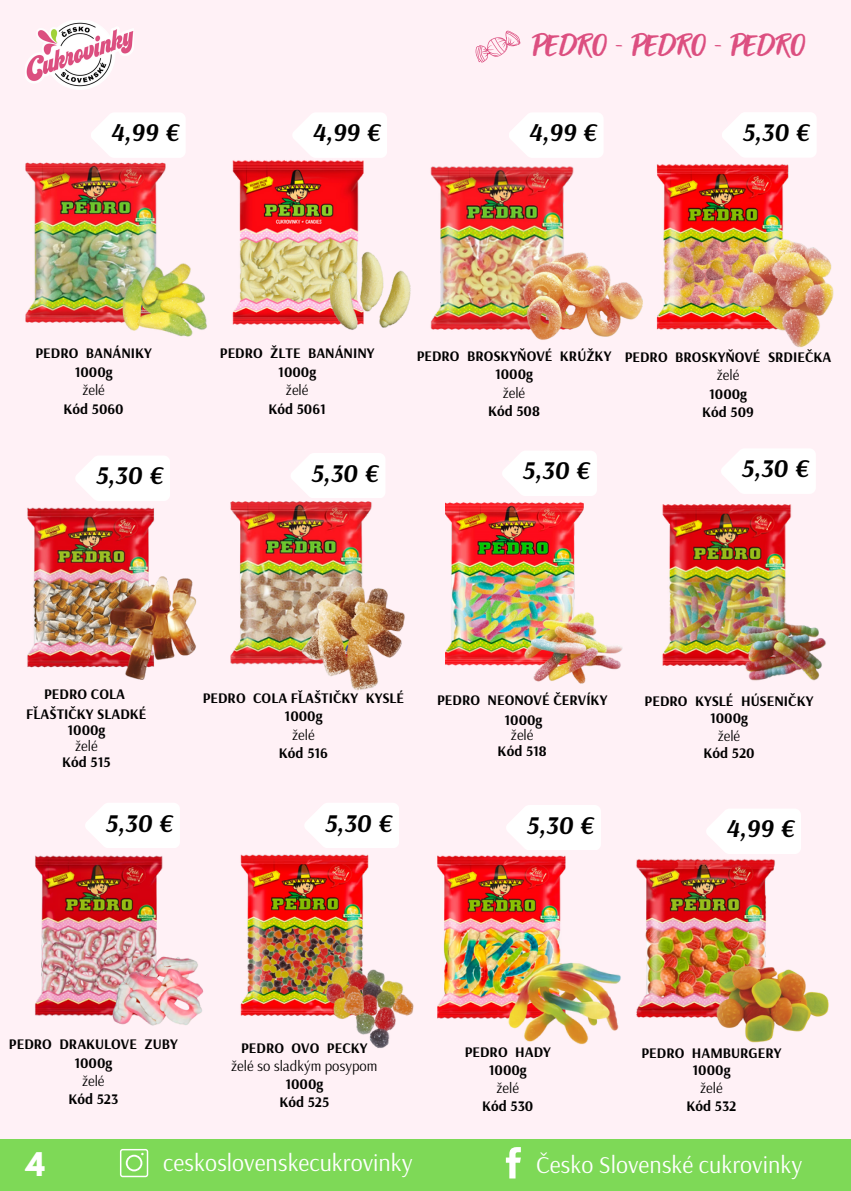
<style>
.page{position:relative;width:851px;height:1191px;background:#fff}
.page>*{position:absolute;margin:0;border:0;box-sizing:border-box;transform-origin:0 0}
.t1{font:700 29px "League Spartan";color:#fff}
.t2{font:italic 700 25.4px "Arsenal";color:#000}
.t3{font:24px "Arsenal";color:#fff}
.t4{font:24px "Holla";color:#dc4f80}
.t5{font:700 14.6px/19.4px "Arsenal";color:#000;text-align:center}
.t6{font:14.6px "Arsenal";color:#000}
</style>
<div class="page">
<div style="left:0;top:0;width:850px;height:1191px;background:#fff1f6"></div>
<div style="left:0;top:1140px;width:850px;height:51px;background:#7ed957"></div>
<svg style="left:120px;top:1149px;width:28px;height:28px"></svg>
<svg style="left:506px;top:1147px;width:15px;height:31px"></svg>
<svg style="left:475px;top:31px;width:45px;height:31px"></svg>
<img style="left:445px;top:502px;width:138px;height:164px">
<img style="left:662px;top:493px;width:145px;height:173px">
<img style="left:522px;top:599px;width:101px;height:85px">
<img style="left:724px;top:593px;width:102px;height:88px">
<img style="left:35px;top:855px;width:128px;height:161px">
<img style="left:85px;top:918px;width:119px;height:108px">
<img style="left:26px;top:21px;width:108px;height:69px">
<svg style="left:502px;top:451px;width:94px;height:45px"></svg>
<svg style="left:721px;top:449px;width:94px;height:44px"></svg>
<svg style="left:85px;top:803px;width:95px;height:45px"></svg>
<img style="left:27px;top:507px;width:128px;height:161px">
<img style="left:96px;top:565px;width:101px;height:115px">
<svg style="left:76px;top:456px;width:94px;height:45px"></svg>
<img style="left:230px;top:501px;width:142px;height:164px">
<img style="left:288px;top:569px;width:117px;height:122px">
<svg style="left:291px;top:453px;width:94px;height:45px"></svg>
<img style="left:430px;top:157px;width:151px;height:173px">
<img style="left:518px;top:236px;width:125px;height:104px">
<img style="left:25px;top:157px;width:143px;height:166px">
<img style="left:107px;top:242px;width:100px;height:95px">
<svg style="left:91px;top:113px;width:94px;height:44px"></svg>
<svg style="left:509px;top:113px;width:94px;height:44px"></svg>
<img style="left:232px;top:157px;width:137px;height:168px">
<img style="left:329px;top:249px;width:82px;height:81px">
<svg style="left:293px;top:113px;width:94px;height:44px"></svg>
<img style="left:656px;top:163px;width:133px;height:167px">
<img style="left:725px;top:227px;width:109px;height:120px">
<svg style="left:722px;top:112px;width:94px;height:45px"></svg>
<img style="left:437px;top:855px;width:129px;height:164px">
<img style="left:507px;top:946px;width:114px;height:99px">
<svg style="left:506px;top:805px;width:94px;height:45px"></svg>
<img style="left:240px;top:854px;width:129px;height:162px">
<img style="left:317px;top:955px;width:97px;height:93px">
<svg style="left:305px;top:803px;width:94px;height:45px"></svg>
<img style="left:636px;top:859px;width:139px;height:159px">
<img style="left:704px;top:935px;width:125px;height:108px">
<svg style="left:706px;top:809px;width:94px;height:45px"></svg>
<p class="t4" style="left:532px;top:32px;width:275px">PEDRO - PEDRO - PEDRO</p>
<p class="t2" style="left:111px;top:116px;width:70px">4,99 €</p>
<h2 class="t2" style="left:528px;top:116px;width:70px">4,99 €</h2>
<h4 class="t2" style="left:312px;top:116px;width:70px">4,99 €</h4>
<p class="t2" style="left:742px;top:116px;width:69px">5,30 €</p>
<h5 class="t5" style="left:36px;top:343px;width:118px">PEDRO BANÁNIKY</h5>
<h5 class="t5" style="left:75px;top:362px;width:39px">1000g</h5>
<p class="t6" style="left:82px;top:381px;width:24px">želé</p>
<h2 class="t5" style="left:64px;top:399px;width:62px">Kód 5060</h2>
<p class="t5" style="left:220px;top:343px;width:156px">PEDRO ŽLTE BANÁNINY</p>
<p class="t5" style="left:278px;top:362px;width:39px">1000g</p>
<p class="t6" style="left:286px;top:381px;width:24px">želé</p>
<p class="t5" style="left:268px;top:399px;width:59px">Kód 5061</p>
<h5 class="t5" style="left:416px;top:346px;width:196px">PEDRO BROSKYŇOVÉ KRÚŽKY</h5>
<p class="t5" style="left:495px;top:364px;width:39px">1000g</p>
<p class="t5" style="left:488px;top:401px;width:53px">Kód 508</p>
<h5 class="t6" style="left:502px;top:383px;width:24px">želé</h5>
<h4 class="t5" style="left:624px;top:347px;width:208px">PEDRO BROSKYŇOVÉ SRDIEČKA</h4>
<h5 class="t6" style="left:716px;top:366px;width:24px">želé</h5>
<h5 class="t5" style="left:702px;top:402px;width:53px">Kód 509</h5>
<p class="t5" style="left:709px;top:384px;width:39px">1000g</p>
<p class="t2" style="left:95px;top:459px;width:69px">5,30 €</p>
<h4 class="t2" style="left:311px;top:456px;width:69px">5,30 €</h4>
<p class="t2" style="left:522px;top:454px;width:69px">5,30 €</p>
<h5 class="t2" style="left:741px;top:452px;width:69px">5,30 €</h5>
<p class="t5" style="left:26px;top:684px;width:122px">PEDRO COLA<br>FĽAŠTIČKY SLADKÉ</p>
<h2 class="t5" style="left:67px;top:719px;width:39px">1000g</h2>
<p class="t6" style="left:75px;top:736px;width:24px">želé</p>
<h2 class="t5" style="left:62px;top:751px;width:50px">Kód 515</h2>
<h5 class="t2" style="left:105px;top:806px;width:69px">5,30 €</h5>
<p class="t5" style="left:203px;top:688px;width:203px">PEDRO COLA FĽAŠTIČKY KYSLÉ</p>
<p class="t5" style="left:284px;top:706px;width:39px">1000g</p>
<p class="t6" style="left:292px;top:725px;width:24px">želé</p>
<h4 class="t5" style="left:279px;top:743px;width:51px">Kód 516</h4>
<h5 class="t2" style="left:324px;top:806px;width:69px">5,30 €</h5>
<h2 class="t5" style="left:437px;top:690px;width:172px">PEDRO NEONOVÉ ČERVÍKY</h2>
<p class="t5" style="left:504px;top:710px;width:39px">1000g</p>
<h2 class="t6" style="left:511px;top:725px;width:24px">želé</h2>
<p class="t5" style="left:497px;top:741px;width:51px">Kód 518</p>
<p class="t2" style="left:526px;top:808px;width:69px">5,30 €</p>
<p class="t5" style="left:644px;top:691px;width:170px">PEDRO KYSLÉ HÚSENIČKY</p>
<p class="t5" style="left:710px;top:708px;width:39px">1000g</p>
<p class="t6" style="left:717px;top:726px;width:24px">želé</p>
<h4 class="t5" style="left:703px;top:743px;width:53px">Kód 520</h4>
<h4 class="t2" style="left:726px;top:812px;width:70px">4,99 €</h4>
<h4 class="t5" style="left:9px;top:1034px;width:170px">PEDRO DRAKULOVE ZUBY</h4>
<h5 class="t5" style="left:74px;top:1052px;width:39px">1000g</h5>
<h5 class="t6" style="left:82px;top:1071px;width:24px">želé</h5>
<p class="t5" style="left:68px;top:1089px;width:51px">Kód 523</p>
<p class="t5" style="left:241px;top:1038px;width:128px">PEDRO OVO PECKY</p>
<h4 class="t6" style="left:231px;top:1056px;width:148px">želé so sladkým posypom</h4>
<h5 class="t5" style="left:279px;top:1092px;width:51px">Kód 525</h5>
<p class="t5" style="left:285px;top:1074px;width:39px">1000g</p>
<h5 class="t5" style="left:464px;top:1041px;width:87px">PEDRO HADY</h5>
<h5 class="t5" style="left:489px;top:1060px;width:39px">1000g</h5>
<p class="t6" style="left:496px;top:1078px;width:24px">želé</p>
<h2 class="t5" style="left:482px;top:1096px;width:53px">Kód 530</h2>
<p class="t5" style="left:641px;top:1042px;width:141px">PEDRO HAMBURGERY</p>
<h2 class="t5" style="left:692px;top:1060px;width:39px">1000g</h2>
<p class="t5" style="left:686px;top:1095px;width:51px">Kód 532</p>
<p class="t6" style="left:700px;top:1078px;width:24px">želé</p>
<p class="t1" style="left:26px;top:1150px;width:21px">4</p>
<p class="t3" style="left:163px;top:1147px;width:251px">ceskoslovenskecukrovinky</p>
<h1 class="t3" style="left:536px;top:1149px;width:267px">Česko Slovenské cukrovinky</h1>
</div>
